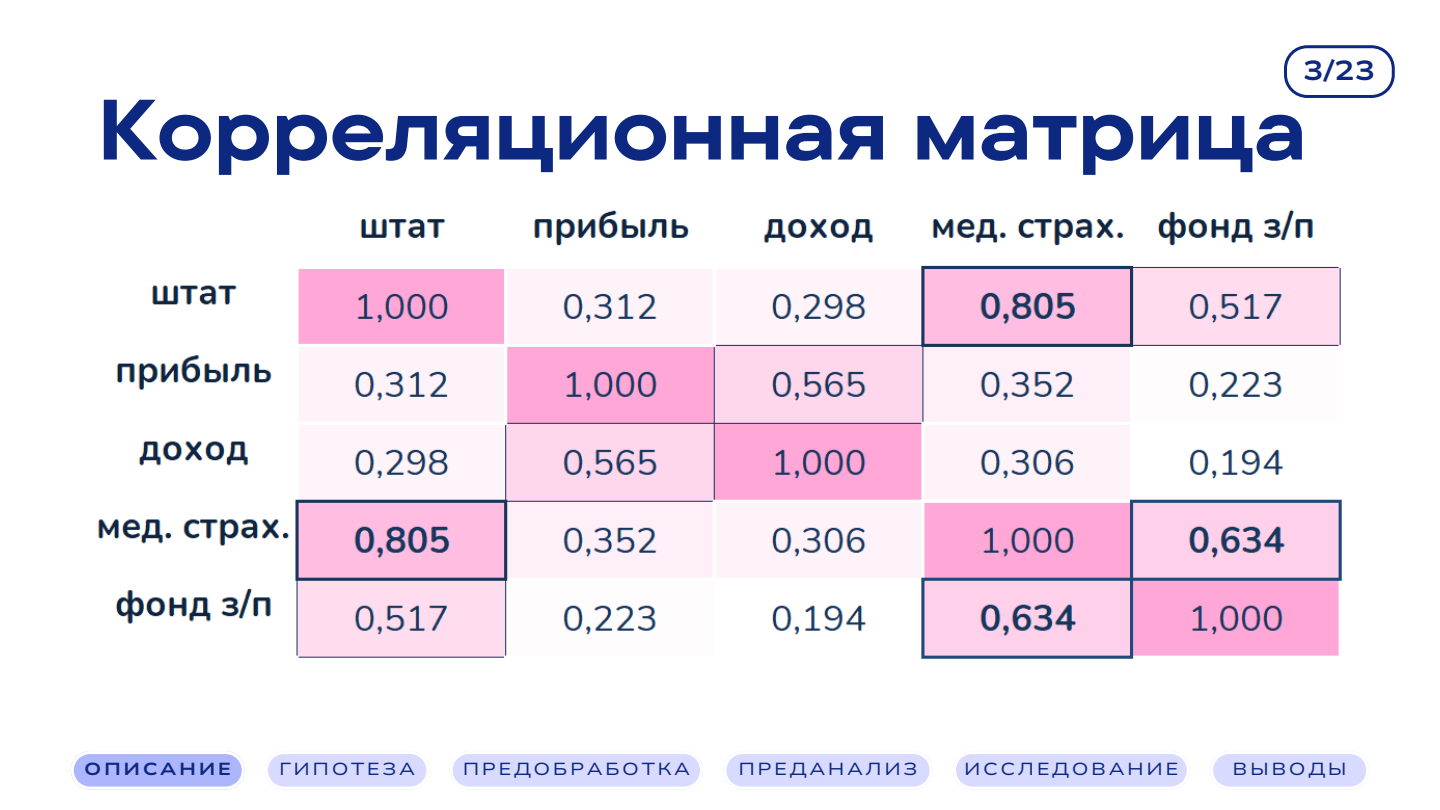
<style>
.page{position:relative;width:1440px;height:810px;background:#fff}
.page>*{position:absolute;margin:0;border:0;box-sizing:border-box;transform-origin:0 0}
.t1{font:700 85.4px "TT Commons Pro Exp";letter-spacing:-.02em;color:#0c2880}
.t2{font:700 27.5px "Nunito Sans 10 pt Expanded";color:#0c2880}
.t3{font:17.4px "Nunito Sans 10 pt Expanded";letter-spacing:.145em;color:#0c2880}
.t4{font:700 17.4px "Nunito Sans 10 pt Expanded";letter-spacing:.145em;color:#0c2880}
</style>
<div class="page">
<img style="left:98px;top:209px;width:1244px;height:450px">
<svg style="left:1284px;top:45px;width:111px;height:53px"></svg>
<svg style="left:71px;top:751px;width:174px;height:39px"></svg>
<svg style="left:265px;top:751px;width:164px;height:39px"></svg>
<svg style="left:450px;top:752px;width:253px;height:38px"></svg>
<svg style="left:723px;top:751px;width:210px;height:39px"></svg>
<svg style="left:953px;top:751px;width:237px;height:39px"></svg>
<svg style="left:1210px;top:754px;width:159px;height:36px"></svg>
<p class="t2" style="left:1303px;top:53px;width:74px">3/23</p>
<p class="t1" style="left:96px;top:74px;width:1213px">Корреляционная матрица</p>
<p class="t4" style="left:84px;top:757px;width:148px">ОПИСАНИЕ</p>
<p class="t3" style="left:279px;top:757px;width:138px">ГИПОТЕЗА</p>
<p class="t3" style="left:463px;top:757px;width:229px">ПРЕДОБРАБОТКА</p>
<p class="t3" style="left:738px;top:757px;width:181px">ПРЕДАНАЛИЗ</p>
<p class="t3" style="left:964px;top:757px;width:216px">ИССЛЕДОВАНИЕ</p>
<p class="t3" style="left:1233px;top:757px;width:116px">ВЫВОДЫ</p>
</div>
